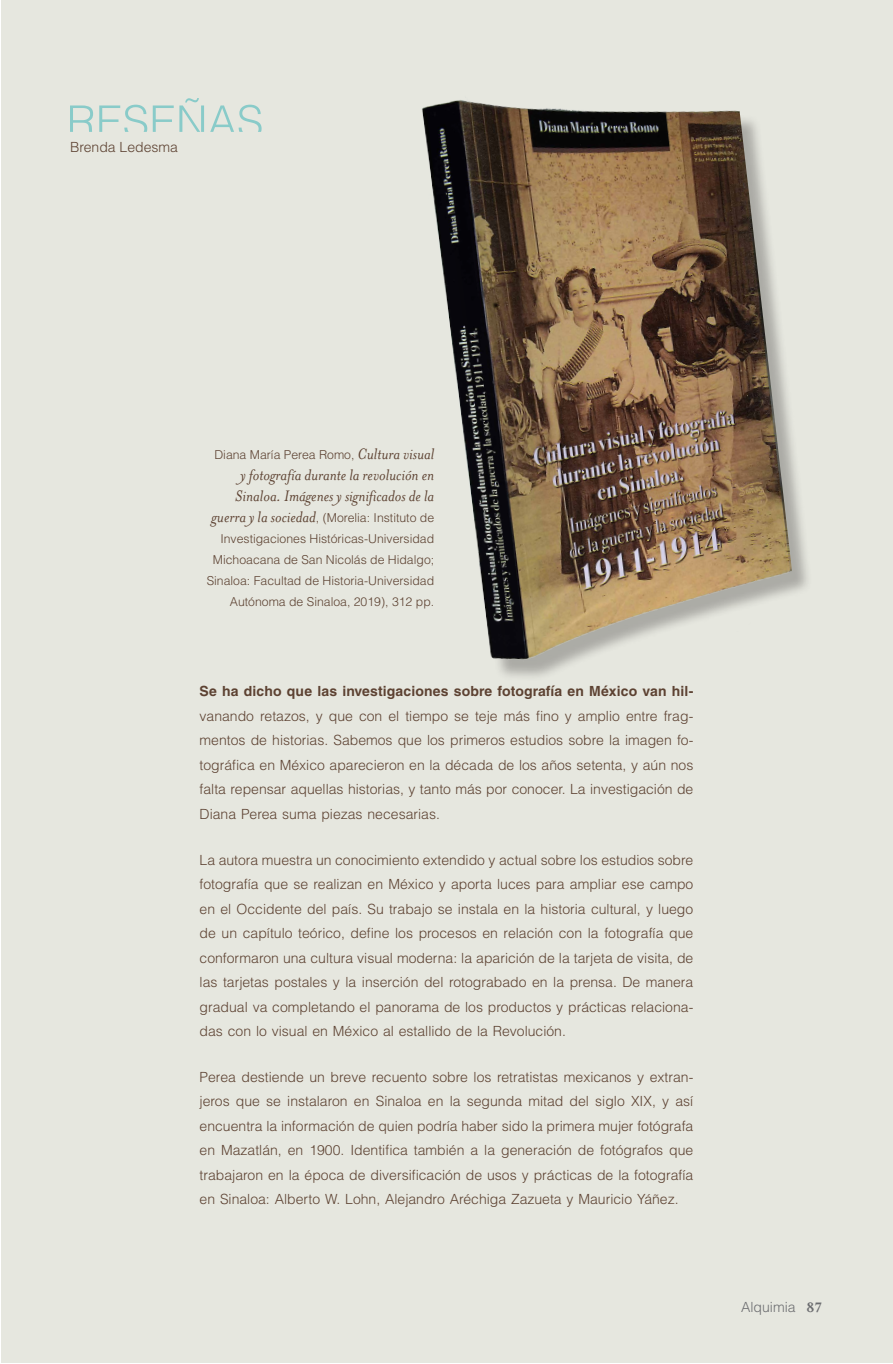
<style>
.page{position:relative;width:893px;height:1364px;background:#fff}
.page>*{position:absolute;margin:0;border:0;box-sizing:border-box;transform-origin:0 0}
.S4_Nombre_de_libro{font:italic 17.5px/21px "Mrs Eaves OT";color:#5d4232}
.S6_Párrafo_normal{font:300 14px/24.5px "Helvetica LT Std";color:#5d4232;text-align:justify}
.S5_Párrafo_inicial{font:300 14px/24.5px "Helvetica LT Std";color:#5d4232;text-align:justify}
.S3_Autores{font:300 14px "Helvetica LT Std";color:#5d4232}
.t1{font:300 14px "Helvetica LT Std";color:#6c6d70}
.S4_Nombre_de_libro-2{font:300 12.25px/21px "Helvetica LT Std";color:#5d4232;text-align:right}
.s1{font-family:"Mrs Eaves OT";font-weight:400;font-style:italic;font-size:17.5px}
.s2{font-weight:700}
.s3{font-family:"Mrs Eaves OT";font-weight:700;font-size:15.75px}
</style>
<div class="page">
<div style="left:1px;top:1px;width:891px;height:1361px;background:#e6e7df"></div>
<div style="left:426px;top:103px;width:387px;height:579px;background:#231f20;opacity:.3"></div>
<img style="left:422px;top:100px;width:377px;height:568px">
<svg style="left:70px;top:98px;width:191px;height:34px"></svg>
<p class="S3_Autores" style="left:70px;top:139px;width:109px">Brenda Ledesma</p>
<p class="S4_Nombre_de_libro-2" style="left:214px;top:444px;width:221px">Diana María Perea Romo, <span class="s1">Cultura visual</span></p>
<p class="S4_Nombre_de_libro" style="left:235px;top:464px;width:200px">y fotografía durante la revolución en<br>Sinaloa. Imágenes y significados de la</p>
<p class="S4_Nombre_de_libro-2" style="left:207px;top:507px;width:229px"><span class="s1">guerra y la sociedad</span>, (Morelia: Instituto de Investigaciones Históricas-Universidad Michoacana de San Nicolás de Hidalgo; Sinaloa: Facultad de Historia-Universidad Autónoma de Sinaloa, 2019), 312 pp.</p>
<p class="S5_Párrafo_inicial" style="left:200px;top:679px;width:495px"><span class="s2">Se ha dicho que las investigaciones sobre fotografía en México van hil&shy;</span>vanando retazos, y que con el tiempo se teje más fino y amplio entre frag&shy;mentos de historias. Sabemos que los primeros estudios sobre la imagen fo&shy;tográfica en México aparecieron en la década de los años setenta, y aún nos falta repensar aquellas historias, y tanto más por conocer. La investigación de Diana Perea suma piezas necesarias.</p>
<p class="S6_Párrafo_normal" style="left:200px;top:847px;width:495px">La autora muestra un conocimiento extendido y actual sobre los estudios sobre fotografía que se realizan en México y aporta luces para ampliar ese campo en el Occidente del país. Su trabajo se instala en la historia cultural, y luego de un capítulo teórico, define los procesos en relación con la fotografía que conformaron una cultura visual moderna: la aparición de la tarjeta de visita, de las tarjetas postales y la inserción del rotograbado en la prensa. De manera gradual va completando el panorama de los productos y prácticas relaciona&shy;das con lo visual en México al estallido de la Revolución.</p>
<p class="S6_Párrafo_normal" style="left:200px;top:1064px;width:495px">Perea destiende un breve recuento sobre los retratistas mexicanos y extran&shy;jeros que se instalaron en Sinaloa en la segunda mitad del siglo XIX, y así encuentra la información de quien podría haber sido la primera mujer fotógrafa en Mazatlán, en 1900. Identifica también a la generación de fotógrafos que trabajaron en la época de diversificación de usos y prácticas de la fotografía en Sinaloa: Alberto W. Lohn, Alejandro Aréchiga Zazueta y Mauricio Yáñez.</p>
<p class="t1" style="left:741px;top:1298px;width:83px">Alquimia <span class="s3">87</span></p>
</div>
